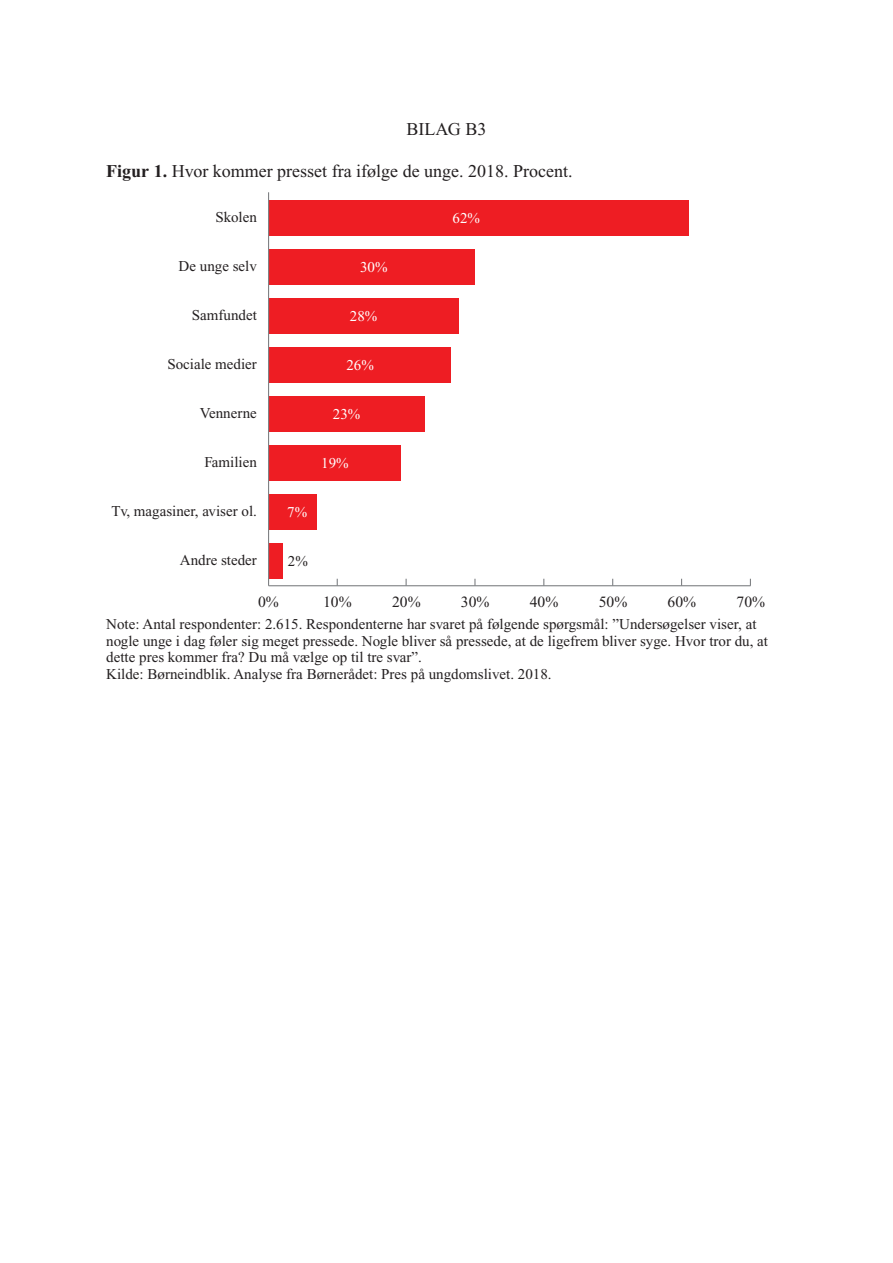
<style>
.page{position:relative;width:893px;height:1263px;background:#fff}
.page>*{position:absolute;margin:0;border:0;box-sizing:border-box;transform-origin:0 0}
.Brødtekst_ordinær{font:18px "Times New Roman";color:#231f20}
.t1{font:15.6px "Times New Roman";color:#231f20}
.Brødtekst_ordinær-2{font:15px/16.5px "Times New Roman";color:#231f20}
.t2{font:15px "Times New Roman";color:#fff}
.s1{font-weight:700}
</style>
<div class="page">
<div style="left:269px;top:200px;width:420px;height:36px;background:#ee1d23"></div>
<div style="left:269px;top:249px;width:206px;height:35px;background:#ee1d23"></div>
<div style="left:269px;top:298px;width:190px;height:35px;background:#ee1d23"></div>
<div style="left:269px;top:347px;width:182px;height:35px;background:#ee1d23"></div>
<div style="left:269px;top:396px;width:156px;height:35px;background:#ee1d23"></div>
<div style="left:269px;top:445px;width:132px;height:35px;background:#ee1d23"></div>
<div style="left:269px;top:494px;width:48px;height:35px;background:#ee1d23"></div>
<div style="left:269px;top:543px;width:14px;height:35px;background:#ee1d23"></div>
<svg style="left:474px;top:579px;width:2px;height:6px"></svg>
<hr style="left:268px;top:192px;width:1px;height:394px;background:#808285">
<hr style="left:269px;top:585px;width:482px;height:1px;background:#808285">
<p class="Brødtekst_ordinær" style="left:407px;top:119px;width:81px">BILAG B3</p>
<p class="Brødtekst_ordinær" style="left:106px;top:161px;width:468px"><span class="s1">Figur 1.</span> Hvor kommer presset fra ifølge de unge. 2018. Procent.</p>
<p class="Brødtekst_ordinær-2" style="left:215px;top:209px;width:43px">Skolen</p>
<p class="t2" style="left:453px;top:210px;width:29px">62%</p>
<p class="Brødtekst_ordinær-2" style="left:179px;top:258px;width:80px">De unge selv</p>
<p class="t2" style="left:360px;top:259px;width:29px">30%</p>
<p class="Brødtekst_ordinær-2" style="left:192px;top:307px;width:66px">Samfundet</p>
<p class="t2" style="left:350px;top:308px;width:29px">28%</p>
<p class="Brødtekst_ordinær-2" style="left:167px;top:356px;width:91px">Sociale medier</p>
<p class="t2" style="left:346px;top:357px;width:29px">26%</p>
<p class="Brødtekst_ordinær-2" style="left:200px;top:405px;width:58px">Vennerne</p>
<p class="t2" style="left:333px;top:406px;width:29px">23%</p>
<p class="Brødtekst_ordinær-2" style="left:204px;top:454px;width:54px">Familien</p>
<p class="t2" style="left:321px;top:455px;width:29px">19%</p>
<p class="Brødtekst_ordinær-2" style="left:111px;top:503px;width:147px">Tv, magasiner, aviser ol.</p>
<p class="t2" style="left:287px;top:503px;width:21px">7%</p>
<p class="Brødtekst_ordinær-2" style="left:180px;top:552px;width:79px">Andre steder</p>
<p class="Brødtekst_ordinær-2" style="left:288px;top:552px;width:21px">2%</p>
<p class="t1" style="left:258px;top:593px;width:22px">0%</p>
<p class="t1" style="left:323px;top:593px;width:30px">10%</p>
<p class="t1" style="left:392px;top:593px;width:30px">20%</p>
<p class="t1" style="left:461px;top:593px;width:30px">30%</p>
<p class="t1" style="left:530px;top:593px;width:30px">40%</p>
<p class="t1" style="left:599px;top:593px;width:30px">50%</p>
<p class="t1" style="left:668px;top:593px;width:30px">60%</p>
<p class="t1" style="left:736px;top:593px;width:30px">70%</p>
<p class="Brødtekst_ordinær-2" style="left:106px;top:616px;width:663px">Note: Antal respondenter: 2.615. Respondenterne har svaret på følgende spørgsmål: ”Undersøgelser viser, at nogle unge i dag føler sig meget pressede. Nogle bliver så pressede, at de ligefrem bliver syge. Hvor tror du, at dette pres kommer fra? Du må vælge op til tre svar”.</p>
<p class="Brødtekst_ordinær-2" style="left:106px;top:666px;width:447px">Kilde: Børneindblik. Analyse fra Børnerådet: Pres på ungdomslivet. 2018.</p>
</div>
